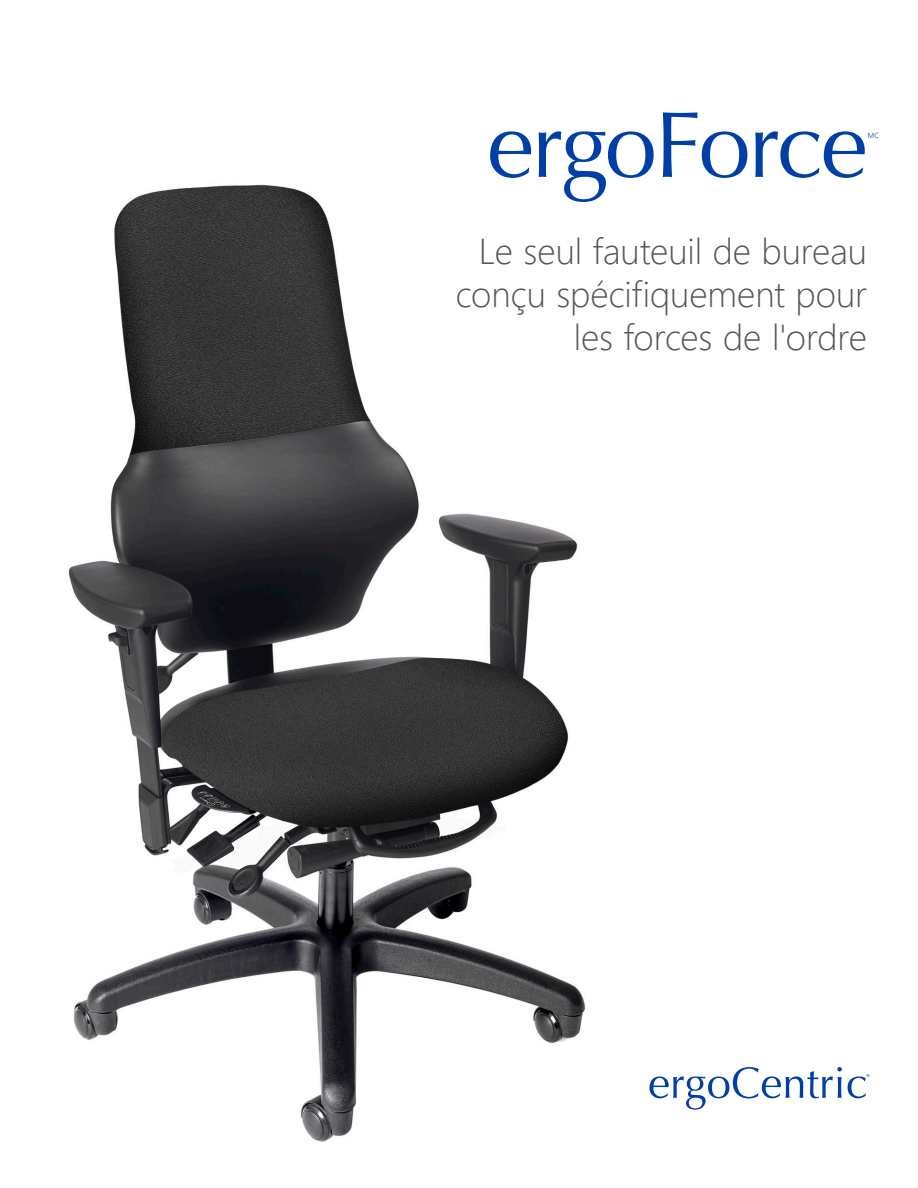
<style>
.page{position:relative;width:918px;height:1188px;background:#fff}
.page>*{position:absolute;margin:0;border:0;box-sizing:border-box;transform-origin:0 0}
.t1{font:93.9px "Optima";letter-spacing:-.03em;color:#0040a6}
.t2{font:36px/43.2px "Webly Sleek UI Light";color:#54555a;text-align:right}
.t3{font:7.5px "Webly Sleek UI Semilight";color:#0040a6}
.t4{font:700 4.35px "Optima";color:#0040a6}
</style>
<div class="page">
<img style="left:68px;top:184px;width:518px;height:958px">
<svg style="left:650px;top:1067px;width:192px;height:43px"></svg>
<svg style="left:848px;top:1076px;width:18px;height:22px"></svg>
<p class="t1" style="left:487px;top:91px;width:382px">ergoForce</p>
<p class="t3" style="left:868px;top:130px;width:13px">MC</p>
<p class="t2" style="left:456px;top:228px;width:413px">Le seul fauteuil de bureau conçu spécifiquement pour les forces de l'ordre</p>
<p class="t4" style="left:866px;top:1073px;width:5px">®</p>
</div>
